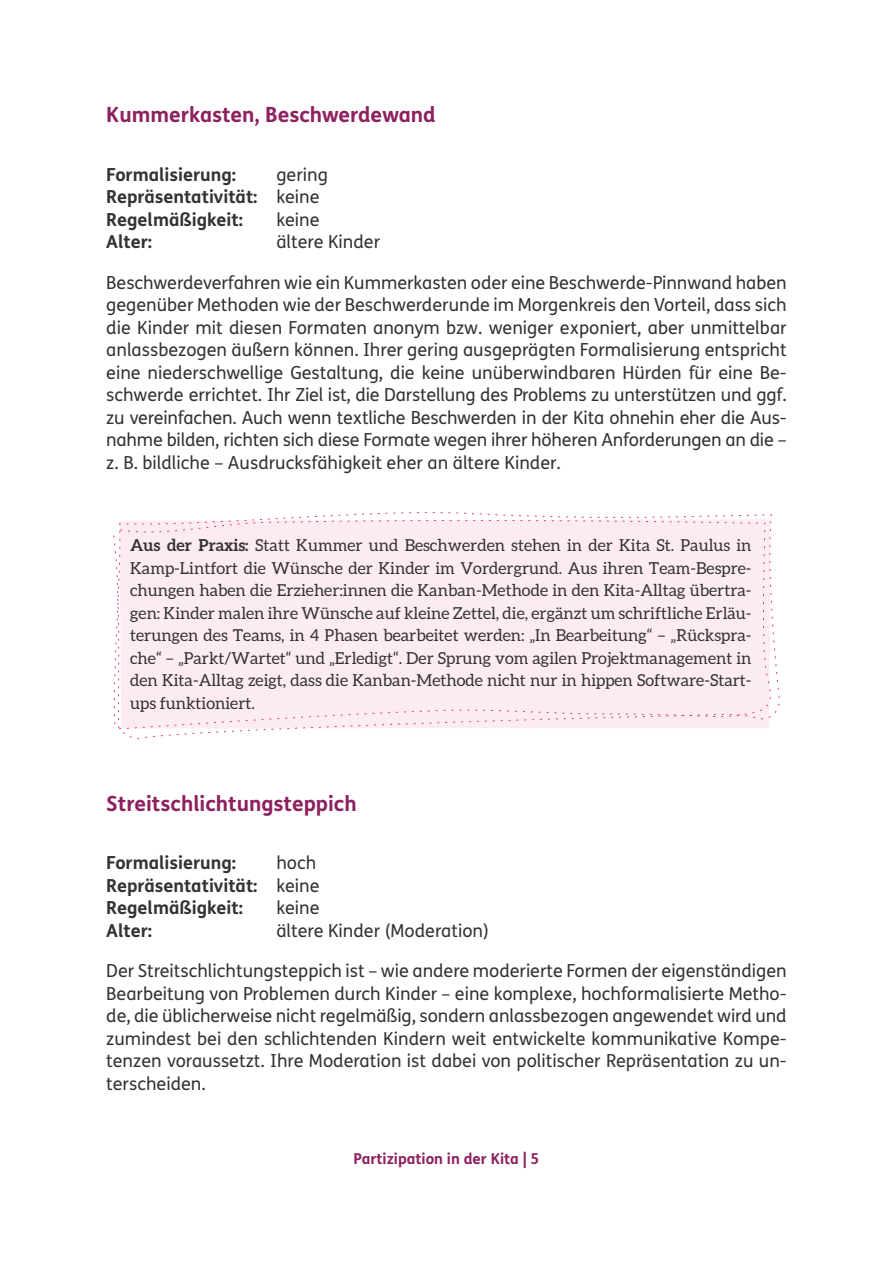
<style>
.page{position:relative;width:893px;height:1263px;background:#fff}
.page>*{position:absolute;margin:0;border:0;box-sizing:border-box;transform-origin:0 0}
.t1{font:700 21px "FS Me";color:#8d205e}
.t2{font:18px/22.5px "FS Me";color:#333;text-align:justify}
.t3{font:700 18px/22.5px "FS Me";color:#333}
.t4{font:16.5px/22.5px "Aleo";color:#333;text-align:justify}
.t5{font:700 15px "FS Me";color:#8d205e}
.s1{font-weight:400}
.s2{font-weight:700}
</style>
<div class="page">
<svg style="left:119px;top:512px;width:653px;height:18px"></svg>
<div style="left:114px;top:530px;width:657px;height:199px;background:#fcebf2"></div>
<p class="t1" style="left:106px;top:107px;width:331px">Kummerkasten, Beschwerdewand</p>
<p class="t3" style="left:106px;top:165px;width:131px">Formalisierung:</p>
<p class="t3" style="left:106px;top:165px;width:223px;text-indent:170px"><span class="s1">gering<br></span>Repräsentativität: <span class="s1">keine<br></span>Regelmäßigkeit:</p>
<p class="t2" style="left:276px;top:210px;width:45px">keine</p>
<p class="t3" style="left:106px;top:233px;width:47px">Alter:</p>
<p class="t2" style="left:276px;top:233px;width:105px">ältere Kinder</p>
<p class="t2" style="left:106px;top:273px;width:682px">Beschwerdeverfahren wie ein Kummerkasten oder eine Beschwerde-Pinnwand haben gegenüber Methoden wie der Beschwerderunde im Morgenkreis den Vorteil, dass sich die Kinder mit diesen Formaten anonym bzw. weniger exponiert, aber unmittelbar anlassbezogen äußern können. Ihrer gering ausgeprägten Formalisierung entspricht eine niederschwellige Gestaltung, die keine unüberwindbaren Hürden für eine Be&shy;schwerde errichtet. Ihr Ziel ist, die Darstellung des Problems zu unterstützen und ggf. zu vereinfachen. Auch wenn textliche Beschwerden in der Kita ohnehin eher die Aus&shy;nahme bilden, richten sich diese Formate wegen ihrer höheren Anforderungen an die – z. B. bildliche – Ausdrucksfähigkeit eher an ältere Kinder.</p>
<p class="t4" style="left:130px;top:535px;width:623px"><span class="s2">Aus der Praxis:</span> Statt Kummer und Beschwerden stehen in der Kita St. Paulus in Kamp-Lintfort die Wünsche der Kinder im Vordergrund. Aus ihren Team-Bespre&shy;chungen haben die Erzieher:innen die Kanban-Methode in den Kita-Alltag übertra&shy;gen: Kinder malen ihre Wünsche auf kleine Zettel, die, ergänzt um schriftliche Erläu&shy;terungen des Teams, in 4 Phasen bearbeitet werden: „In Bearbeitung“ – „Rückspra&shy;che“ – „Parkt/Wartet“ und „Erledigt“. Der Sprung vom agilen Projektmanagement in den Kita-Alltag zeigt, dass die Kanban-Methode nicht nur in hippen Software-Start&shy;ups funktioniert.</p>
<p class="t1" style="left:106px;top:795px;width:252px">Streitschlichtungsteppich</p>
<p class="t3" style="left:106px;top:854px;width:131px">Formalisierung:</p>
<p class="t3" style="left:106px;top:854px;width:215px;text-indent:170px"><span class="s1">hoch<br></span>Repräsentativität: <span class="s1">keine<br></span>Regelmäßigkeit:</p>
<p class="t2" style="left:276px;top:899px;width:45px">keine</p>
<p class="t3" style="left:106px;top:921px;width:47px">Alter:</p>
<p class="t2" style="left:276px;top:921px;width:214px">ältere Kinder (Moderation)</p>
<p class="t2" style="left:106px;top:962px;width:682px">Der Streitschlichtungsteppich ist – wie andere moderierte Formen der eigenständigen Bearbeitung von Problemen durch Kinder – eine komplexe, hochformalisierte Metho&shy;de, die üblicherweise nicht regelmäßig, sondern anlassbezogen angewendet wird und zumindest bei den schlichtenden Kindern weit entwickelte kommunikative Kompe&shy;tenzen voraussetzt. Ihre Moderation ist dabei von politischer Repräsentation zu un&shy;terscheiden.</p>
<p class="t5" style="left:354px;top:1152px;width:187px">Partizipation in der Kita | 5</p>
</div>
